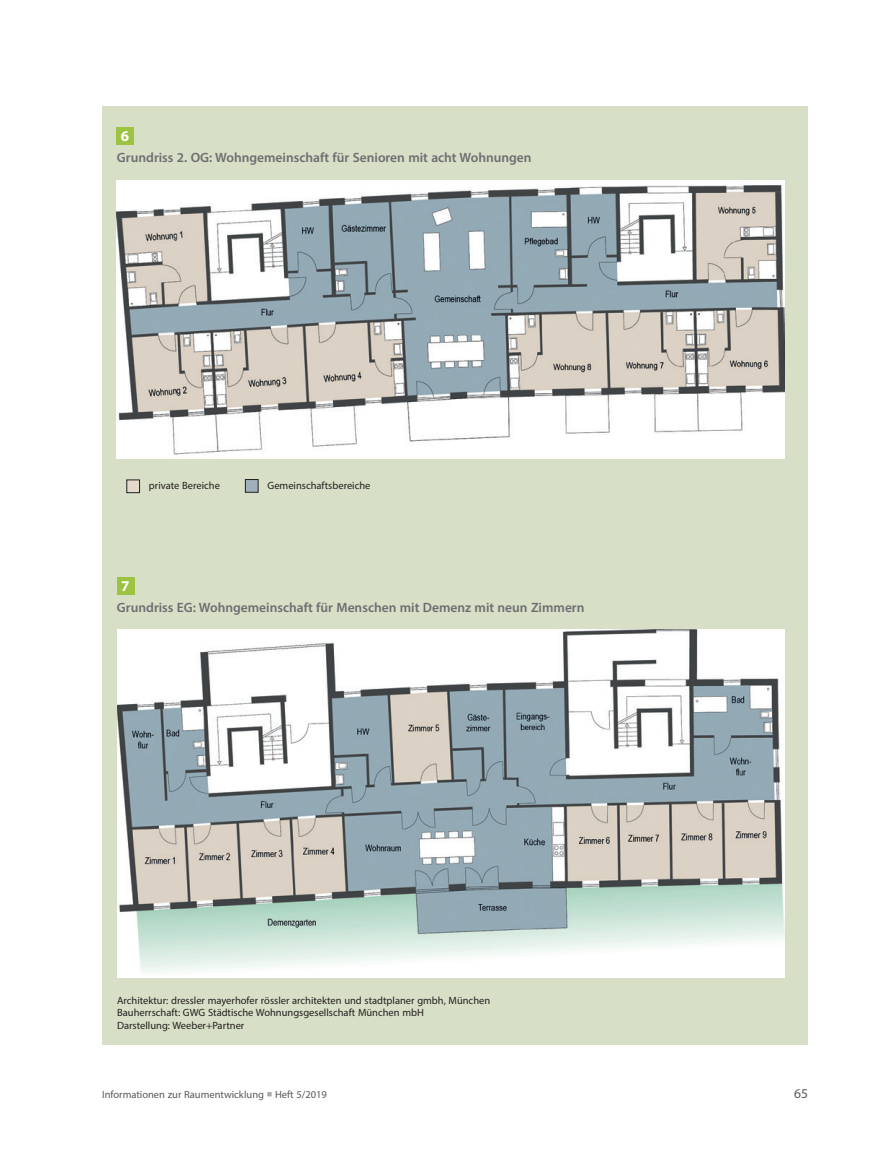
<style>
.page{position:relative;width:893px;height:1170px;background:#fff}
.page>*{position:absolute;margin:0;border:0;box-sizing:border-box;transform-origin:0 0}
.t1{font:700 15px "Myriad Pro";color:#fff}
.Bildbeschreibung{font:600 13.5px "Myriad Pro";color:#6c6d70}
.t2{font:13.5px "Myriad Pro";color:#57585a}
.Tab-Text{font:10.5px "Myriad Pro";color:#231f20}
.t3{font:10.5px "Myriad Pro";color:#57585a}
.s1{color:#a8a9ad}
</style>
<div class="page">
<div style="left:102px;top:106px;width:706px;height:938px;background:#d7dfc6"></div>
<div style="left:127px;top:480px;width:13px;height:12px;background:#e3d9cd"></div>
<div style="left:126px;top:479px;width:14px;height:14px;border:1px solid #231f20"></div>
<div style="left:245px;top:479px;width:13px;height:13px;background:#9fb1bd"></div>
<div style="left:245px;top:479px;width:13px;height:13px;border:1px solid #231f20"></div>
<div style="left:117px;top:127px;width:17px;height:17px;background:#9dc342"></div>
<img style="left:117px;top:181px;width:668px;height:278px">
<img style="left:117px;top:629px;width:668px;height:348px">
<div style="left:117px;top:577px;width:17px;height:17px;background:#9dc342"></div>
<p class="t1" style="left:121px;top:126px;width:10px">6</p>
<p class="Bildbeschreibung" style="left:117px;top:149px;width:416px">Grundriss 2. OG: Wohngemeinschaft für Senioren mit acht Wohnungen</p>
<p class="Tab-Text" style="left:149px;top:479px;width:73px">private Bereiche</p>
<p class="Tab-Text" style="left:267px;top:479px;width:105px">Gemeinschaftsbereiche</p>
<p class="t1" style="left:121px;top:576px;width:10px">7</p>
<p class="Bildbeschreibung" style="left:117px;top:599px;width:469px">Grundriss EG: Wohngemeinschaft für Menschen mit Demenz mit neun Zimmern</p>
<p class="Tab-Text" style="left:117px;top:993px;width:375px">Architektur: dressler mayerhofer rössler architekten und stadtplaner gmbh, München</p>
<p class="Tab-Text" style="left:117px;top:1006px;width:308px">Bauherrschaft: GWG Städtische Wohnungsgesellschaft München mbH</p>
<p class="Tab-Text" style="left:117px;top:1018px;width:129px">Darstellung: Weeber+Partner</p>
<p class="t3" style="left:102px;top:1087px;width:226px">Informationen zur Raumentwicklung <span class="s1">■</span> Heft 5/2019</p>
<p class="t2" style="left:794px;top:1085px;width:15px">65</p>
</div>
